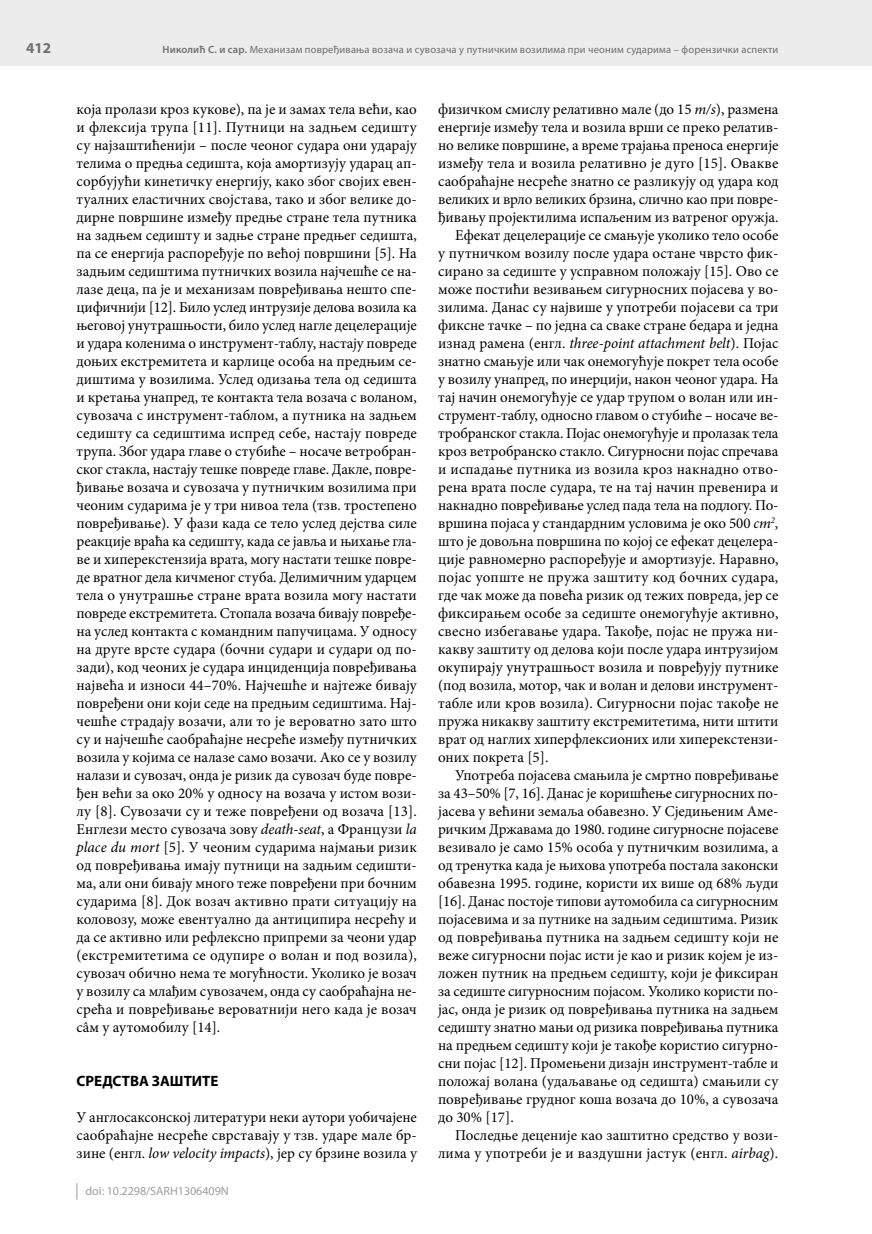
<style>
.page{position:relative;width:872px;height:1234px;background:#fff}
.page>*{position:absolute;margin:0;border:0;box-sizing:border-box;transform-origin:0 0}
.t1{font:15px/18px "Minion Pro";color:#000;text-align:justify}
.t2{font:italic 15px "Minion Pro";letter-spacing:-.005em;color:#000}
.t3{font:700 15px "Myriad Pro";color:#000}
.t4{font:700 15px "Myriad Pro";color:#6f6f6e}
.t5{font:12px "Myriad Pro";color:#9c9d9d}
.t6{font:10.5px "Myriad Pro";letter-spacing:.015em;color:#6f6f6e}
.s1{font-weight:600}
.s2{font-style:italic}
.s3{font-style:normal}
</style>
<div class="page">
<div style="left:0;top:0;width:872px;height:66px;background:#ececed"></div>
<svg style="left:77px;top:1183px;width:1px;height:16px"></svg>
<p class="t4" style="left:26px;top:40px;width:26px">412</p>
<p class="t6" style="left:163px;top:44px;width:617px"><span class="s1">Николић С. и сар.</span> Механизам повређивања возача и сувозача у путничким возилима при чеоним сударима – форензички аспекти</p>
<p class="t1" style="left:76px;top:100px;width:342px">која пролази кроз кукове), па је и замах тела већи, као и флексија трупа [11]. Путници на задњем седишту су најзаштићенији – после чеоног судара они ударају телима о предња седишта, која амортизују ударац ап&shy;сорбујући кинетичку енергију, како због својих евен&shy;туалних еластичних својстава, тако и због велике до&shy;дирне површине између предње стране тела путника на задњем седишту и задње стране предњег седишта, па се енергија распоређује по већој површини [5]. На задњим седиштима путничких возила најчешће се на&shy;лазе деца, па је и механизам повређивања нешто спе&shy;цифичнији [12]. Било услед интрузије делова возила ка његовој унутрашњости, било услед нагле децелерације и удара коленима о инструмент-таблу, настају повреде доњих екстремитета и карлице особа на предњим се&shy;диштима у возилима. Услед одизања тела од седишта и кретања унапред, те контакта тела возача с воланом, сувозача с инструмент-таблом, а путника на задњем седишту са седиштима испред себе, настају повреде трупа. Због удара главе о стубиће – носаче ветробран&shy;ског стакла, настају тешке повреде главе. Дакле, повре&shy;ђивање возача и сувозача у путничким возилима при чеоним сударима је у три нивоа тела (тзв. тростепено повређивање). У фази када се тело услед дејства силе реакције враћа ка седишту, када се јавља и њихање гла&shy;ве и хиперекстензија врата, могу настати тешке повре&shy;де вратног дела кичменог стуба. Делимичним ударцем тела о унутрашње стране врата возила могу настати повреде екстремитета. Стопала возача бивају повређе&shy;на услед контакта с командним папучицама. У односу на друге врсте судара (бочни судари и судари од по&shy;зади), код чеоних је судара инциденција повређивања највећа и износи 44–70%. Најчешће и најтеже бивају повређени они који седе на предњим седиштима. Нај&shy;чешће страдају возачи, али то је вероватно зато што су и најчешће саобраћајне несреће између путничких возила у којима се налазе само возачи. Ако се у возилу налази и сувозач, онда је ризик да сувозач буде повре&shy;ђен већи за око 20% у односу на возача у истом вози&shy;лу [8]. Сувозачи су и теже повређени од возача [13].<br>Енглези место сувозача зову <span class="s2">death-seat</span>, а Французи <span class="s2">la place du mort</span> [5]. У чеоним сударима најмањи ризик од повређивања имају путници на задњим седишти&shy;ма, али они бивају много теже повређени при бочним сударима [8]. Док возач активно прати ситуацију на коловозу, може евентуално да антиципира несрећу и да се активно или рефлексно припреми за чеони удар (екстремитетима се одупире о волан и под возила), сувозач обично нема те могућности. Уколико је возач у возилу са млађим сувозачем, онда су саобраћајна не&shy;срећа и повређивање вероватнији него када је возач сâм у аутомобилу [14].</p>
<p class="t3" style="left:77px;top:1072px;width:143px">СРЕДСТВА ЗАШТИТЕ</p>
<p class="t1" style="left:77px;top:1108px;width:342px">У англосаксонској литератури неки аутори уобичајене саобраћајне несреће сврставају у тзв. ударе мале бр&shy;зине (енгл. <span class="s2">low velocity impacts</span>), јер су брзине возила у</p>
<p class="t5" style="left:86px;top:1184px;width:145px">doi: 10.2298/SARH1306409N</p>
<p class="t1" style="left:438px;top:100px;width:342px">физичком смислу релативно мале (до 15 <span class="s2">m/s</span>), размена</p>
<p class="t1" style="left:438px;top:118px;width:342px">енергије између тела и возила врши се преко релатив-</p>
<p class="t1" style="left:438px;top:136px;width:342px">но велике површине, а време трајања преноса енергије</p>
<p class="t1" style="left:438px;top:154px;width:342px">између тела и возила релативно је дуго [15]. Овакве</p>
<p class="t1" style="left:438px;top:172px;width:342px">саобраћајне несреће знатно се разликују од удара код</p>
<p class="t1" style="left:438px;top:190px;width:342px">великих и врло великих брзина, слично као при повре-</p>
<p class="t1" style="left:438px;top:208px;width:342px">ђивању пројектилима испаљеним из ватреног оружја.</p>
<p class="t1" style="left:455px;top:226px;width:325px">Ефекат децелерације се смањује уколико тело особе</p>
<p class="t1" style="left:438px;top:244px;width:342px">у путничком возилу после удара остане чврсто фик-</p>
<p class="t1" style="left:438px;top:262px;width:342px">сирано за седиште у усправном положају [15]. Ово се</p>
<p class="t1" style="left:438px;top:280px;width:342px">може постићи везивањем сигурносних појасева у во-</p>
<p class="t1" style="left:438px;top:298px;width:342px">зилима. Данас су највише у употреби појасеви са три</p>
<p class="t1" style="left:438px;top:316px;width:342px">фиксне тачке – по једна са сваке стране бедара и једна</p>
<p class="t2" style="left:438px;top:332px;width:342px"><span class="s3">изнад рамена (енгл.</span> three-point attachment belt<span class="s3">). Појас</span></p>
<p class="t1" style="left:438px;top:352px;width:342px">знатно смањује или чак онемогућује покрет тела особе</p>
<p class="t1" style="left:438px;top:370px;width:342px">у возилу унапред, по инерцији, након чеоног удара. На</p>
<p class="t1" style="left:438px;top:388px;width:342px">тај начин онемогућује се удар трупом о волан или ин-</p>
<p class="t1" style="left:438px;top:406px;width:342px">струмент-таблу, односно главом о стубиће – носаче ве-</p>
<p class="t1" style="left:438px;top:424px;width:342px">тробранског стакла. Појас онемогућује и пролазак тела</p>
<p class="t1" style="left:438px;top:442px;width:342px">кроз ветробранско стакло. Сигурносни појас спречава</p>
<p class="t1" style="left:438px;top:460px;width:342px">и испадање путника из возила кроз накнадно отво-</p>
<p class="t1" style="left:438px;top:478px;width:342px">рена врата после судара, те на тај начин превенира и</p>
<p class="t1" style="left:438px;top:496px;width:342px">накнадно повређивање услед пада тела на подлогу. По-</p>
<p class="t1" style="left:438px;top:514px;width:342px">вршина појаса у стандардним условима је око 500 <span class="s2">cm</span><sup>2</sup>,</p>
<p class="t1" style="left:438px;top:532px;width:342px">што је довољна површина по којој се ефекат децелера-</p>
<p class="t1" style="left:438px;top:550px;width:342px">ције равномерно распоређује и амортизује. Наравно,</p>
<p class="t1" style="left:438px;top:568px;width:342px">појас уопште не пружа заштиту код бочних судара,</p>
<p class="t1" style="left:438px;top:586px;width:342px">где чак може да повећа ризик од тежих повреда, јер се</p>
<p class="t1" style="left:438px;top:604px;width:342px">фиксирањем особе за седиште онемогућује активно,</p>
<p class="t1" style="left:438px;top:622px;width:342px">свесно избегавање удара. Такође, појас не пружа ни-</p>
<p class="t1" style="left:438px;top:640px;width:342px">какву заштиту од делова који после удара интрузијом</p>
<p class="t1" style="left:438px;top:658px;width:342px">окупирају унутрашњост возила и повређују путнике</p>
<p class="t1" style="left:438px;top:676px;width:340px">(под возила, мотор, чак и волан и делови инструмент-</p>
<p class="t1" style="left:438px;top:694px;width:342px">табле или кров возила). Сигурносни појас такође не</p>
<p class="t1" style="left:438px;top:712px;width:342px">пружа никакву заштиту екстремитетима, нити штити</p>
<p class="t1" style="left:438px;top:730px;width:342px">врат од наглих хиперфлексионих или хиперекстензи-</p>
<p class="t1" style="left:438px;top:748px;width:112px">оних покрета [5].</p>
<p class="t1" style="left:455px;top:766px;width:325px">Употреба појасева смањила је смртно повређивање</p>
<p class="t1" style="left:438px;top:784px;width:342px">за 43–50% [7, 16]. Данас је коришћење сигурносних по-</p>
<p class="t1" style="left:438px;top:802px;width:342px">јасева у већини земаља обавезно. У Сједињеним Аме-</p>
<p class="t1" style="left:438px;top:820px;width:342px">ричким Државама до 1980. године сигурносне појасеве</p>
<p class="t1" style="left:438px;top:838px;width:342px">везивало је само 15% особа у путничким возилима, а</p>
<p class="t1" style="left:438px;top:856px;width:342px">од тренутка када је њихова употреба постала законски</p>
<p class="t1" style="left:438px;top:874px;width:342px">обавезна 1995. године, користи их више од 68% људи</p>
<p class="t1" style="left:438px;top:892px;width:342px">[16]. Данас постоје типови аутомобила са сигурносним</p>
<p class="t1" style="left:438px;top:910px;width:342px">појасевима и за путнике на задњим седиштима. Ризик</p>
<p class="t1" style="left:438px;top:928px;width:342px">од повређивања путника на задњем седишту који не</p>
<p class="t1" style="left:438px;top:946px;width:342px">веже сигурносни појас исти је као и ризик којем је из-</p>
<p class="t1" style="left:438px;top:964px;width:342px">ложен путник на предњем седишту, који је фиксиран</p>
<p class="t1" style="left:438px;top:982px;width:342px">за седиште сигурносним појасом. Уколико користи по-</p>
<p class="t1" style="left:438px;top:1000px;width:342px">јас, онда је ризик од повређивања путника на задњем</p>
<p class="t1" style="left:438px;top:1018px;width:342px">седишту знатно мањи од ризика повређивања путника</p>
<p class="t1" style="left:438px;top:1036px;width:342px">на предњем седишту који је такође користио сигурно-</p>
<p class="t1" style="left:438px;top:1054px;width:342px">сни појас [12]. Промењени дизајн инструмент-табле и</p>
<p class="t1" style="left:438px;top:1072px;width:342px">положај волана (удаљавање од седишта) смањили су</p>
<p class="t1" style="left:438px;top:1090px;width:342px">повређивање грудног коша возача до 10%, а сувозача</p>
<p class="t1" style="left:438px;top:1108px;width:77px">до 30% [17].</p>
<p class="t1" style="left:455px;top:1126px;width:325px">Последње деценије као заштитно средство у вози-</p>
<p class="t1" style="left:438px;top:1144px;width:342px">лима у употреби је и ваздушни јастук (енгл. <span class="s2">airbag</span>).</p>
</div>
